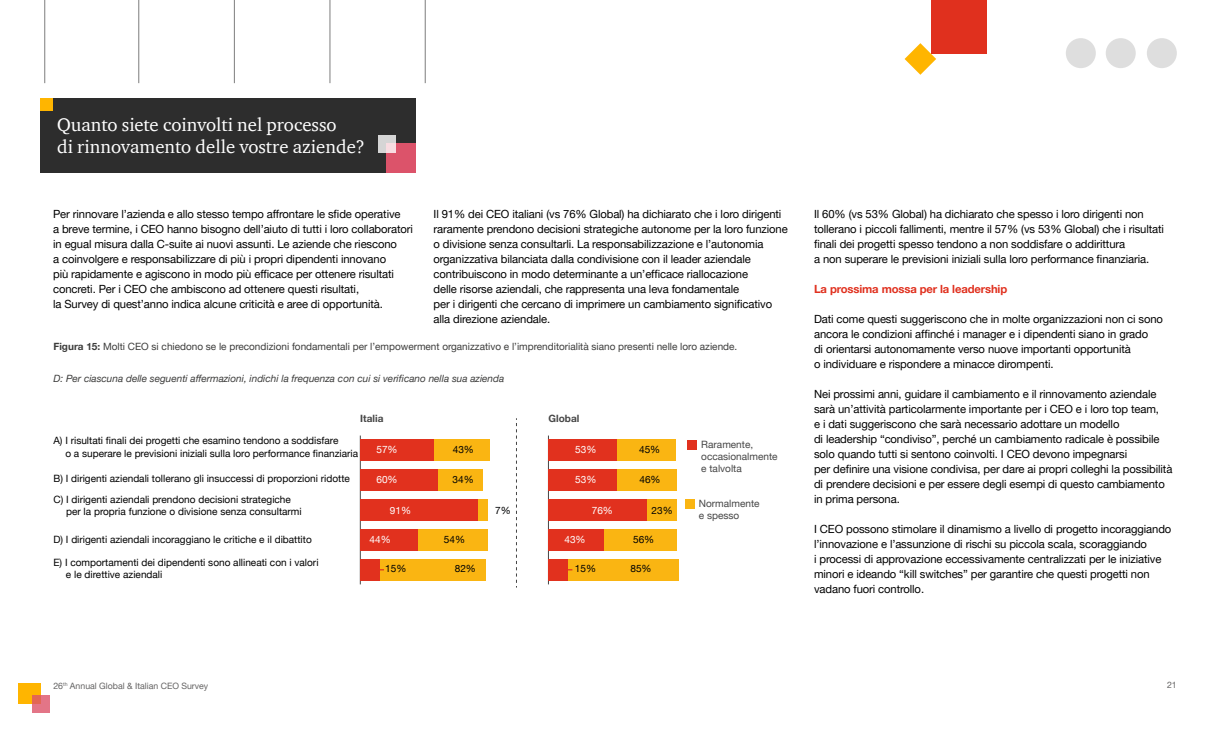
<style>
.page{position:relative;width:1230px;height:735px;background:#fff}
.page>*{position:absolute;margin:0;border:0;box-sizing:border-box;transform-origin:0 0}
.t1{font:18.75px/22.5px "ITC Charter Com";color:#fff}
.t2{font:11.25px/15px "Helvetica Neue LT Pro";letter-spacing:-.01em;color:#000}
.t3{font:700 11.25px "Helvetica Neue LT Pro";letter-spacing:-.01em;color:#e0301e}
.t4{font:10px/12.1px "Helvetica Neue";color:#000}
.t5{font:10px "Helvetica Neue LT Pro";color:#3c3c3b}
.t6{font:italic 10px "Helvetica Neue LT Pro";color:#3c3c3b}
.t7{font:10px/12.1px "Helvetica Neue";color:#464646}
.t8{font:10px "Helvetica Neue";color:#010203}
.t9{font:10px "Helvetica Neue";color:#fff}
.t10{font:700 10px "Helvetica Neue";color:#464646}
.t11{font:8.75px "Helvetica Neue LT Pro";color:#646363}
.s1{font-weight:700}
.s2{color:#fff}
</style>
<div class="page">
<hr style="left:330px;top:0;width:1px;height:83px;background:#7d7d7d">
<hr style="left:425px;top:0;width:1px;height:83px;background:#7d7d7d">
<div style="left:1147px;top:38px;width:30px;height:30px;background:#dedede;border-radius:50%"></div>
<div style="left:1066px;top:38px;width:30px;height:30px;background:#dedede;border-radius:50%"></div>
<div style="left:1106px;top:38px;width:30px;height:30px;background:#dedede;border-radius:50%"></div>
<svg style="left:905px;top:43px;width:31px;height:32px"></svg>
<div style="left:932px;top:0;width:55px;height:54px;background:#e0301e"></div>
<hr style="left:139px;top:0;width:1px;height:83px;background:#7d7d7d">
<hr style="left:45px;top:0;width:1px;height:83px;background:#7d7d7d">
<hr style="left:234px;top:0;width:1px;height:83px;background:#7d7d7d">
<div style="left:19px;top:683px;width:22px;height:21px;background:#ffb500"></div>
<svg style="left:32px;top:695px;width:18px;height:17px"></svg>
<div style="left:41px;top:98px;width:375px;height:75px;background:#2d2d2d"></div>
<div style="left:41px;top:98px;width:12px;height:13px;background:#ffb500"></div>
<div style="left:387px;top:143px;width:29px;height:30px;background:#dc536a"></div>
<svg style="left:379px;top:135px;width:17px;height:18px"></svg>
<div style="left:687px;top:440px;width:10px;height:10px;background:#e1311e"></div>
<div style="left:686px;top:499px;width:9px;height:10px;background:#fab512"></div>
<hr style="left:360px;top:436px;width:1px;height:148px;background:#464646">
<div style="left:434px;top:440px;width:56px;height:21px;background:#fab512"></div>
<div style="left:438px;top:469px;width:44px;height:22px;background:#fab512"></div>
<div style="left:478px;top:499px;width:9px;height:22px;background:#fab512"></div>
<div style="left:417px;top:529px;width:70px;height:21px;background:#fab512"></div>
<div style="left:380px;top:559px;width:106px;height:21px;background:#fab512"></div>
<div style="left:360px;top:440px;width:74px;height:21px;background:#e1311e"></div>
<div style="left:360px;top:469px;width:78px;height:22px;background:#e1311e"></div>
<div style="left:360px;top:499px;width:118px;height:22px;background:#e1311e"></div>
<div style="left:360px;top:529px;width:57px;height:21px;background:#e1311e"></div>
<div style="left:360px;top:559px;width:20px;height:21px;background:#e1311e"></div>
<hr style="left:548px;top:436px;width:1px;height:148px;background:#464646">
<div style="left:617px;top:440px;width:59px;height:21px;background:#fab512"></div>
<div style="left:617px;top:469px;width:60px;height:22px;background:#fab512"></div>
<div style="left:647px;top:499px;width:30px;height:22px;background:#fab512"></div>
<div style="left:604px;top:529px;width:73px;height:21px;background:#fab512"></div>
<div style="left:568px;top:559px;width:110px;height:21px;background:#fab512"></div>
<div style="left:548px;top:440px;width:69px;height:21px;background:#e1311e"></div>
<div style="left:548px;top:469px;width:69px;height:22px;background:#e1311e"></div>
<div style="left:548px;top:499px;width:99px;height:22px;background:#e1311e"></div>
<div style="left:548px;top:529px;width:56px;height:21px;background:#e1311e"></div>
<div style="left:548px;top:559px;width:20px;height:21px;background:#e1311e"></div>
<svg style="left:516px;top:418px;width:1px;height:170px"></svg>
<h1 class="t1" style="left:57px;top:113px;width:309px">Quanto siete coinvolti nel processo<br>di rinnovamento delle vostre aziende?</h1>
<p class="t2" style="left:53px;top:206px;width:361px">Per rinnovare l’azienda e allo stesso tempo affrontare le sfide operative<br>a breve termine, i CEO hanno bisogno dell’aiuto di tutti i loro collaboratori in egual misura dalla C-suite ai nuovi assunti. Le aziende che riescono<br>a coinvolgere e responsabilizzare di più i propri dipendenti innovano<br>più rapidamente e agiscono in modo più efficace per ottenere risultati concreti. Per i CEO che ambiscono ad ottenere questi risultati,<br>la Survey di quest’anno indica alcune criticità e aree di opportunità.</p>
<p class="t2" style="left:434px;top:206px;width:356px">Il 91% dei CEO italiani (vs 76% Global) ha dichiarato che i loro dirigenti raramente prendono decisioni strategiche autonome per la loro funzione o divisione senza consultarli. La responsabilizzazione e l’autonomia organizzativa bilanciata dalla condivisione con il leader aziendale contribuiscono in modo determinante a un’efficace riallocazione<br>delle risorse aziendali, che rappresenta una leva fondamentale<br>per i dirigenti che cercano di imprimere un cambiamento significativo alla direzione aziendale.</p>
<p class="t2" style="left:814px;top:206px;width:352px">Il 60% (vs 53% Global) ha dichiarato che spesso i loro dirigenti non tollerano i piccoli fallimenti, mentre il 57% (vs 53% Global) che i risultati finali dei progetti spesso tendono a non soddisfare o addirittura<br>a non superare le previsioni iniziali sulla loro performance finanziaria.</p>
<p class="t3" style="left:814px;top:282px;width:195px">La prossima mossa per la leadership</p>
<p class="t2" style="left:814px;top:311px;width:350px">Dati come questi suggeriscono che in molte organizzazioni non ci sono ancora le condizioni affinché i manager e i dipendenti siano in grado<br>di orientarsi autonomamente verso nuove importanti opportunità<br>o individuare e rispondere a minacce dirompenti.</p>
<p class="t2" style="left:814px;top:386px;width:360px">Nei prossimi anni, guidare il cambiamento e il rinnovamento aziendale sarà un’attività particolarmente importante per i CEO e i loro top team,<br>e i dati suggeriscono che sarà necessario adottare un modello<br>di leadership “condiviso”, perché un cambiamento radicale è possibile solo quando tutti si sentono coinvolti. I CEO devono impegnarsi<br>per definire una visione condivisa, per dare ai propri colleghi la possibilità di prendere decisioni e per essere degli esempi di questo cambiamento in prima persona.</p>
<p class="t2" style="left:814px;top:521px;width:359px">I CEO possono stimolare il dinamismo a livello di progetto incoraggiando l’innovazione e l’assunzione di rischi su piccola scala, scoraggiando<br>i processi di approvazione eccessivamente centralizzati per le iniziative minori e ideando “kill switches” per garantire che questi progetti non vadano fuori controllo.</p>
<p class="t5" style="left:53px;top:340px;width:685px"><span class="s1">Figura 15:</span> Molti CEO si chiedono se le precondizioni fondamentali per l’empowerment organizzativo e l’imprenditorialità siano presenti nelle loro aziende.</p>
<p class="t6" style="left:53px;top:372px;width:452px">D: Per ciascuna delle seguenti affermazioni, indichi la frequenza con cui si verificano nella sua azienda</p>
<p class="t10" style="left:360px;top:411px;width:25px">Italia</p>
<p class="t10" style="left:549px;top:411px;width:32px">Global</p>
<p class="t9" style="left:376px;top:443px;width:23px">57%</p>
<p class="t9" style="left:376px;top:473px;width:23px">60%</p>
<p class="t4" style="left:53px;top:435px;width:306px">A) I risultati finali dei progetti che esamino tendono a soddisfare<br><span class="s2">A)</span> o a superare le previsioni iniziali sulla loro performance finanziaria</p>
<p class="t7" style="left:701px;top:439px;width:78px">Raramente, occasionalmente e talvolta</p>
<p class="t8" style="left:639px;top:443px;width:23px">45%</p>
<p class="t8" style="left:639px;top:473px;width:23px">46%</p>
<p class="t8" style="left:652px;top:503px;width:23px">23%</p>
<p class="t8" style="left:453px;top:443px;width:23px">43%</p>
<p class="t8" style="left:452px;top:473px;width:23px">34%</p>
<p class="t9" style="left:575px;top:443px;width:23px">53%</p>
<p class="t9" style="left:575px;top:473px;width:23px">53%</p>
<p class="t9" style="left:592px;top:503px;width:23px">76%</p>
<p class="t9" style="left:564px;top:533px;width:23px">43%</p>
<p class="t8" style="left:575px;top:562px;width:23px">15%</p>
<p class="t4" style="left:53px;top:473px;width:298px">B) I dirigenti aziendali tollerano gli insuccessi di proporzioni ridotte</p>
<p class="t4" style="left:53px;top:494px;width:250px">C) I dirigenti aziendali prendono decisioni strategiche<br><span class="s2">C)</span> per la propria funzione o divisione senza consultarmi</p>
<p class="t7" style="left:699px;top:498px;width:62px">Normalmente e spesso</p>
<p class="t9" style="left:390px;top:503px;width:23px">91%</p>
<p class="t8" style="left:495px;top:503px;width:17px">7%</p>
<p class="t4" style="left:53px;top:534px;width:260px">D) I dirigenti aziendali incoraggiano le critiche e il dibattito</p>
<p class="t8" style="left:633px;top:533px;width:23px">56%</p>
<p class="t9" style="left:370px;top:533px;width:23px">44%</p>
<p class="t8" style="left:385px;top:562px;width:23px">15%</p>
<p class="t8" style="left:455px;top:562px;width:23px">82%</p>
<p class="t8" style="left:444px;top:533px;width:23px">54%</p>
<p class="t4" style="left:53px;top:557px;width:267px">E) I comportamenti dei dipendenti sono allineati con i valori<br><span class="s2">D)</span> e le direttive aziendali</p>
<p class="t8" style="left:630px;top:562px;width:23px">85%</p>
<p class="t11" style="left:53px;top:680px;width:157px">26<sup>th</sup> Annual Global &amp; Italian CEO Survey</p>
<p class="t11" style="left:1167px;top:680px;width:11px">21</p>
</div>
